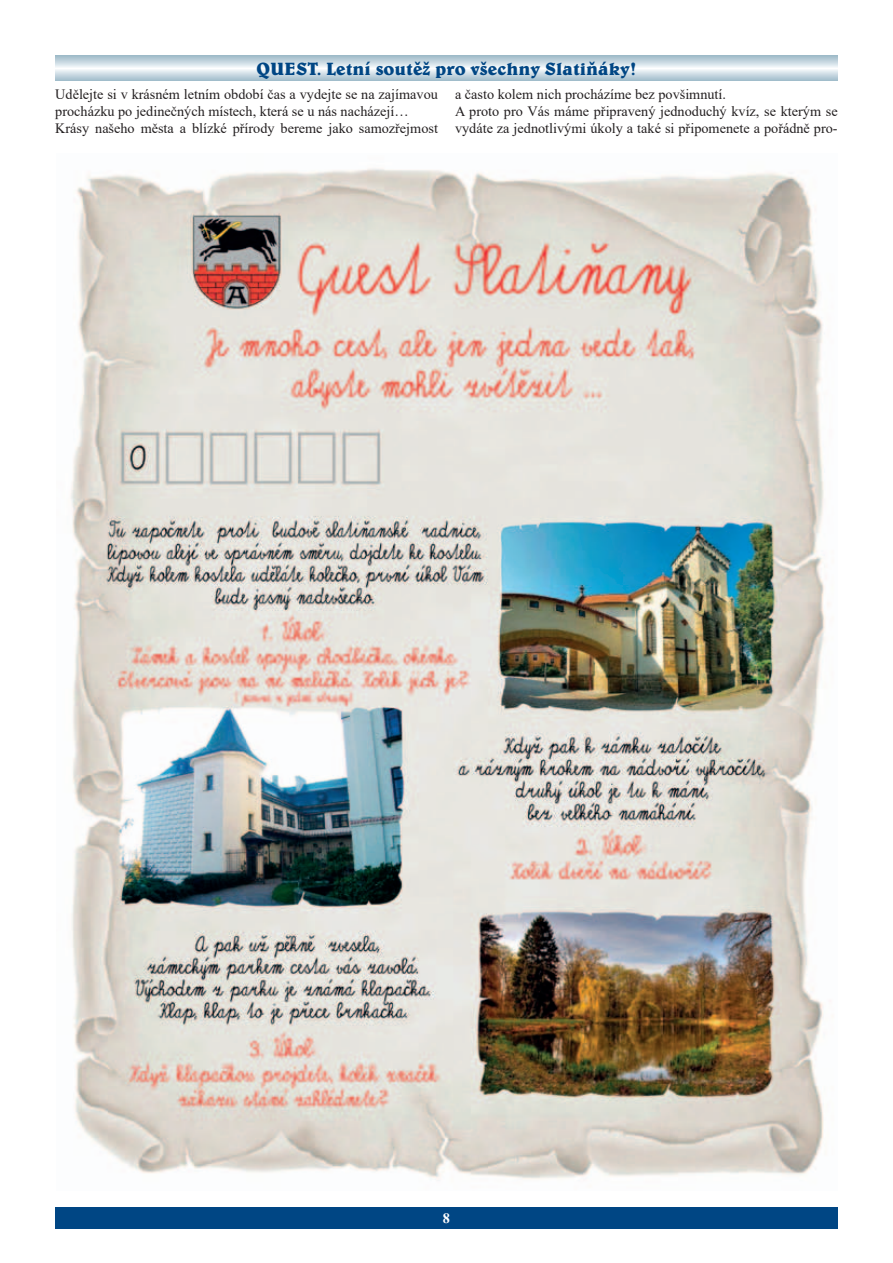
<style>
.page{position:relative;width:893px;height:1263px;background:#fff}
.page>*{position:absolute;margin:0;border:0;box-sizing:border-box;transform-origin:0 0}
.t1{font:700 18px "Belwe AT";color:#004684}
.t2{font:14.25px/17.1px "Times New Roman";color:#231f20}
.t3{font:700 14.25px "Times New Roman";color:#fff}
</style>
<div class="page">
<div style="left:55px;top:1208px;width:783px;height:21px;background:#004684"></div>
<img style="left:70px;top:168px;width:759px;height:1013px">
<svg style="left:55px;top:55px;width:783px;height:26px;background:#c9d9e2"></svg>
<p class="t1" style="left:257px;top:58px;width:381px">QUEST. Letní soutěž pro všechny Slatiňáky!</p>
<p class="t2" style="left:55px;top:85px;width:384px">Udělejte si v krásném letním období čas a vydejte se na zajímavou procházku po jedinečných místech, která se u nás nacházejí…<br>Krásy našeho města a blízké přírody bereme jako samozřejmost</p>
<p class="t2" style="left:455px;top:85px;width:384px">a často kolem nich procházíme bez povšimnutí.<br>A proto pro Vás máme připravený jednoduchý kvíz, se kterým se vydáte za jednotlivými úkoly a také si připomenete a pořádně pro-</p>
<p class="t3" style="left:443px;top:1208px;width:9px">8</p>
</div>
